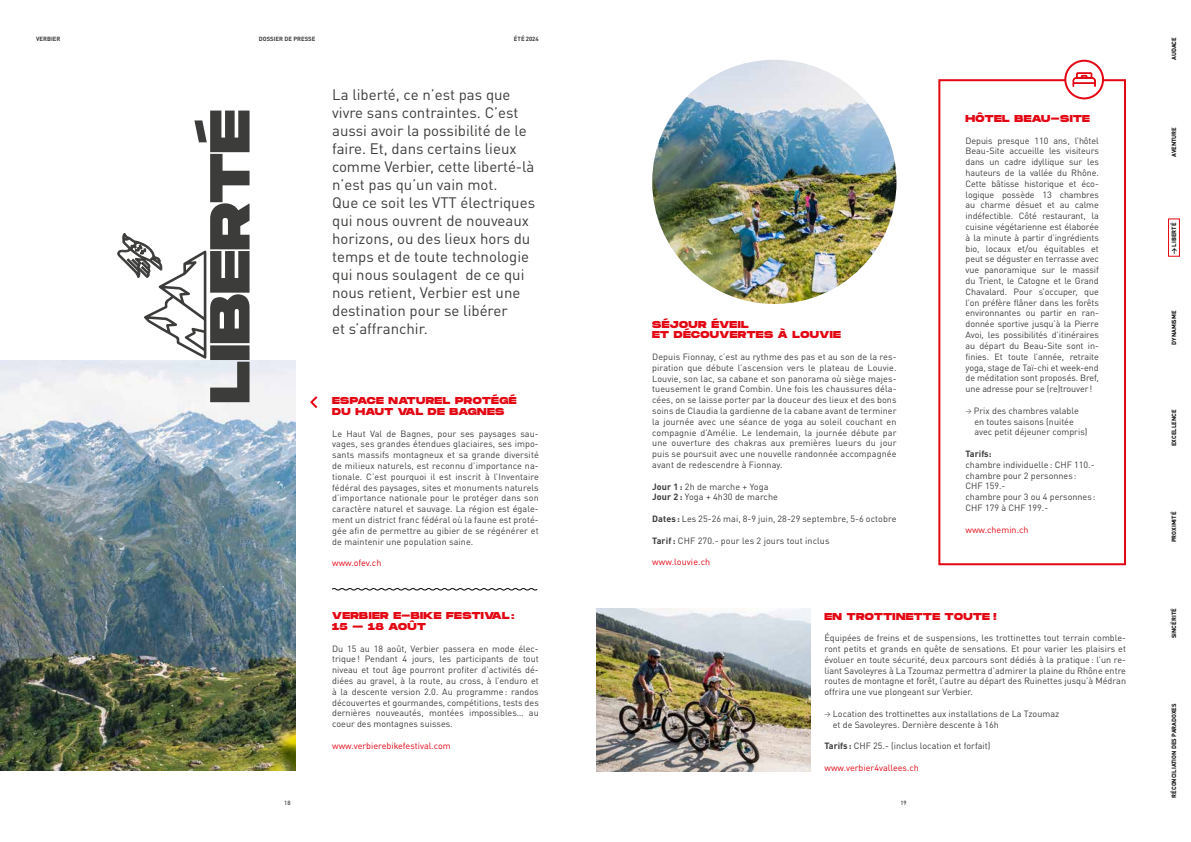
<style>
.page{position:relative;width:1191px;height:842px;background:#fff}
.page>*{position:absolute;margin:0;border:0;box-sizing:border-box;transform-origin:0 0}
.t1{font:15px/18px "DINOT";color:#3c3c3b}
.t2{font:800 10px/10.8px "Monument Extended";letter-spacing:.04em;color:#e30613}
.t3{font:9px/10.8px "DINOT";color:#3c3c3b;text-align:justify}
.t4{font:9px "DINOT";color:#e30613}
.t5{font:700 9px "DINOT";color:#3c3c3b}
.t6{font:700 6px "DINOT";color:#000}
.t7{font:700 6px "DINOT";color:#3c3c3b}
.t8{font:6px "DINOT";color:#000}
.s1{font-weight:700}
.s2{font-size:6px}
.s3{color:#fff}
</style>
<div class="page">
<svg style="left:310px;top:396px;width:8px;height:12px"></svg>
<div style="left:938px;top:79px;width:188px;height:486px;border:2px solid #e30613"></div>
<div style="left:1168px;top:218px;width:11px;height:39px;border:1px solid #e30613"></div>
<svg style="left:1065px;top:61px;width:38px;height:37px"></svg>
<div style="left:1064px;top:60px;width:40px;height:39px;border:2px solid #e30613;border-radius:50%"></div>
<svg style="left:1071px;top:72px;width:25px;height:28px"></svg>
<img style="left:0;top:360px;width:295px;height:410px">
<img style="left:596px;top:608px;width:214px;height:163px">
<svg style="left:116px;top:111px;width:133px;height:291px"></svg>
<svg style="left:332px;top:588px;width:206px;height:3px"></svg>
<img style="left:652px;top:60px;width:244px;height:244px;border-radius:122px">
<p class="t7" style="left:36px;top:35px;width:26px">VERBIER</p>
<p class="t7" style="left:259px;top:35px;width:58px">DOSSIER DE PRESSE</p>
<p class="t7" style="left:514px;top:35px;width:26px">ÉTÉ 2024</p>
<p class="t1" style="left:332px;top:86px;width:204px">La liberté, ce n’est pas que vivre sans contraintes. C’est aussi avoir la possibilité de le faire. Et, dans certains lieux comme Verbier, cette liberté-là n’est pas qu’un vain mot.<br>Que ce soit les VTT électriques qui nous ouvrent de nouveaux horizons, ou des lieux hors du temps et de toute technologie qui nous soulagent de ce qui nous retient, Verbier est une destination pour se libérer<br>et s’affranchir.</p>
<p class="t2" style="left:332px;top:395px;width:186px">ESPACE NATUREL PROTÉGÉ<br>DU HAUT VAL DE BAGNES</p>
<p class="t3" style="left:332px;top:428px;width:208px">Le Haut Val de Bagnes, pour ses paysages sau&shy;vages, ses grandes étendues glaciaires, ses impo&shy;sants massifs montagneux et sa grande diversité de milieux naturels, est reconnu d’importance na&shy;tionale. C’est pourquoi il est inscrit à l’Inventaire fédéral des paysages, sites et monuments naturels d’importance nationale pour le protéger dans son caractère naturel et sauvage. La région est égale&shy;ment un district franc fédéral où la faune est proté&shy;gée afin de permettre au gibier de se régénérer et de maintenir une population saine.</p>
<p class="t4" style="left:332px;top:557px;width:51px">www.ofev.ch</p>
<p class="t2" style="left:332px;top:610px;width:184px">VERBIER E-BIKE FESTIVAL :<br>15 – 18 AOÛT</p>
<p class="t3" style="left:332px;top:643px;width:208px">Du 15 au 18 août, Verbier passera en mode élec&shy;trique! Pendant 4 jours, les participants de tout niveau et tout âge pourront profiter d’activités dé&shy;diées au gravel, à la route, au cross, à l’enduro et à la descente version 2.0. Au programme: randos découvertes et gourmandes, compétitions, tests des dernières nouveautés, montées impossibles… au coeur des montagnes suisses.</p>
<p class="t4" style="left:332px;top:740px;width:120px">www.verbierebikefestival.com</p>
<p class="t2" style="left:652px;top:318px;width:190px">SÉJOUR ÉVEIL<br>ET DÉCOUVERTES À LOUVIE</p>
<p class="t3" style="left:652px;top:351px;width:246px">Depuis Fionnay, c’est au rythme des pas et au son de la res&shy;piration que débute l’ascension vers le plateau de Louvie.<br>Louvie, son lac, sa cabane et son panorama où siège majes&shy;tueusement le grand Combin. Une fois les chaussures déla&shy;cées, on se laisse porter par la douceur des lieux et des bons soins de Claudia la gardienne de la cabane avant de terminer la journée avec une séance de yoga au soleil couchant en compagnie d’Amélie. Le lendemain, la journée débute par une ouverture des chakras aux premières lueurs du jour puis se poursuit avec une nouvelle randonnée accompagnée avant de redescendre à Fionnay.</p>
<p class="t3" style="left:652px;top:481px;width:127px"><span class="s1">Jour 1:</span> 2h de marche + Yoga<br><span class="s1">Jour 2:</span> Yoga + 4h30 de marche</p>
<p class="t3" style="left:652px;top:513px;width:246px"><span class="s1">Dates :</span> Les 25-26 mai, 8-9 juin, 28-29 septembre, 5-6 octobre</p>
<p class="t3" style="left:652px;top:535px;width:179px"><span class="s1">Tarif:</span> CHF 270.- pour les 2 jours tout inclus</p>
<p class="t4" style="left:652px;top:556px;width:60px">www.louvie.ch</p>
<p class="t2" style="left:965px;top:113px;width:126px">HÔTEL BEAU-SITE</p>
<p class="t3" style="left:965px;top:135px;width:135px">Depuis presque 110 ans, l’hôtel Beau-Site accueille les visiteurs dans un cadre idyllique sur les hauteurs de la vallée du Rhône.<br>Cette bâtisse historique et éco&shy;logique possède 13 chambres au charme désuet et au calme indéfectible. Côté restaurant, la cuisine végétarienne est élaborée à la minute à partir d’ingrédients bio, locaux et/ou équitables et peut se déguster en terrasse avec vue panoramique sur le massif du Trient, le Catogne et le Grand Chavalard. Pour s’occuper, que l’on préfère flâner dans les forêts environnantes ou partir en ran&shy;donnée sportive jusqu’à la Pierre Avoi, les possibilités d’itinéraires au départ du Beau-Site sont in&shy;finies. Et toute l’année, retraite yoga, stage de Taï-chi et week-end de méditation sont proposés. Bref, une adresse pour se (re)trouver!</p>
<p class="t3" style="left:974px;top:405px;width:114px;text-align:left;text-indent:-9px"><span class="s2">→</span> Prix des chambres valable en toutes saisons (nuitée avec petit déjeuner compris)</p>
<p class="t5" style="left:965px;top:448px;width:28px">Tarifs:</p>
<p class="t3" style="left:965px;top:459px;width:132px;text-align:left">chambre individuelle: CHF 110.- chambre pour 2 personnes:<br>CHF 159.-<br>chambre pour 3 ou 4 personnes :<br>CHF 179 à CHF 199.-</p>
<p class="t4" style="left:965px;top:524px;width:64px">www.chemin.ch</p>
<p class="t2" style="left:824px;top:610px;width:174px">EN TROTTINETTE TOUTE !</p>
<p class="t3" style="left:824px;top:632px;width:303px">Équipées de freins et de suspensions, les trottinettes tout terrain comble&shy;ront petits et grands en quête de sensations. Et pour varier les plaisirs et évoluer en toute sécurité, deux parcours sont dédiés à la pratique: l’un re&shy;liant Savoleyres à La Tzoumaz permettra d’admirer la plaine du Rhône entre routes de montagne et forêt, l’autre au départ des Ruinettes jusqu’à Médran offrira une vue plongeant sur Verbier.</p>
<p class="t3" style="left:832px;top:708px;width:228px;text-indent:-8px"><span class="s2">→</span> Location des trottinettes aux installations de La Tzoumaz et de Savoleyres. Dernière descente à 16h</p>
<p class="t3" style="left:824px;top:740px;width:167px"><span class="s1">Tarifs:</span> CHF 25.- (inclus location et forfait)</p>
<p class="t4" style="left:824px;top:762px;width:96px">www.verbier4vallees.ch</p>
<p class="t8" style="left:284px;top:799px;width:8px">18</p>
<p class="t8" style="left:900px;top:799px;width:8px">19</p>
<p class="t6" style="left:1170px;top:68px;width:32px;rotate:-90deg"><span class="s3">→</span> AUDACE</p>
<p class="t6" style="left:1170px;top:164px;width:39px;rotate:-90deg"><span class="s3">→</span> AVENTURE</p>
<p class="t6" style="left:1170px;top:254px;width:33px;rotate:-90deg">→ LIBERTÉ</p>
<p class="t6" style="left:1170px;top:352px;width:43px;rotate:-90deg"><span class="s3">→</span> DYNAMISME</p>
<p class="t6" style="left:1170px;top:454px;width:46px;rotate:-90deg"><span class="s3">→</span> EXCELLENCE</p>
<p class="t6" style="left:1170px;top:550px;width:40px;rotate:-90deg"><span class="s3">→</span> PROXIMITÉ</p>
<p class="t6" style="left:1170px;top:646px;width:39px;rotate:-90deg"><span class="s3">→</span> SINCÉRITÉ</p>
<p class="t6" style="left:1170px;top:805px;width:103px;rotate:-90deg"><span class="s3">→</span> RÉCONCILIATION DES PARADOXES</p>
</div>
